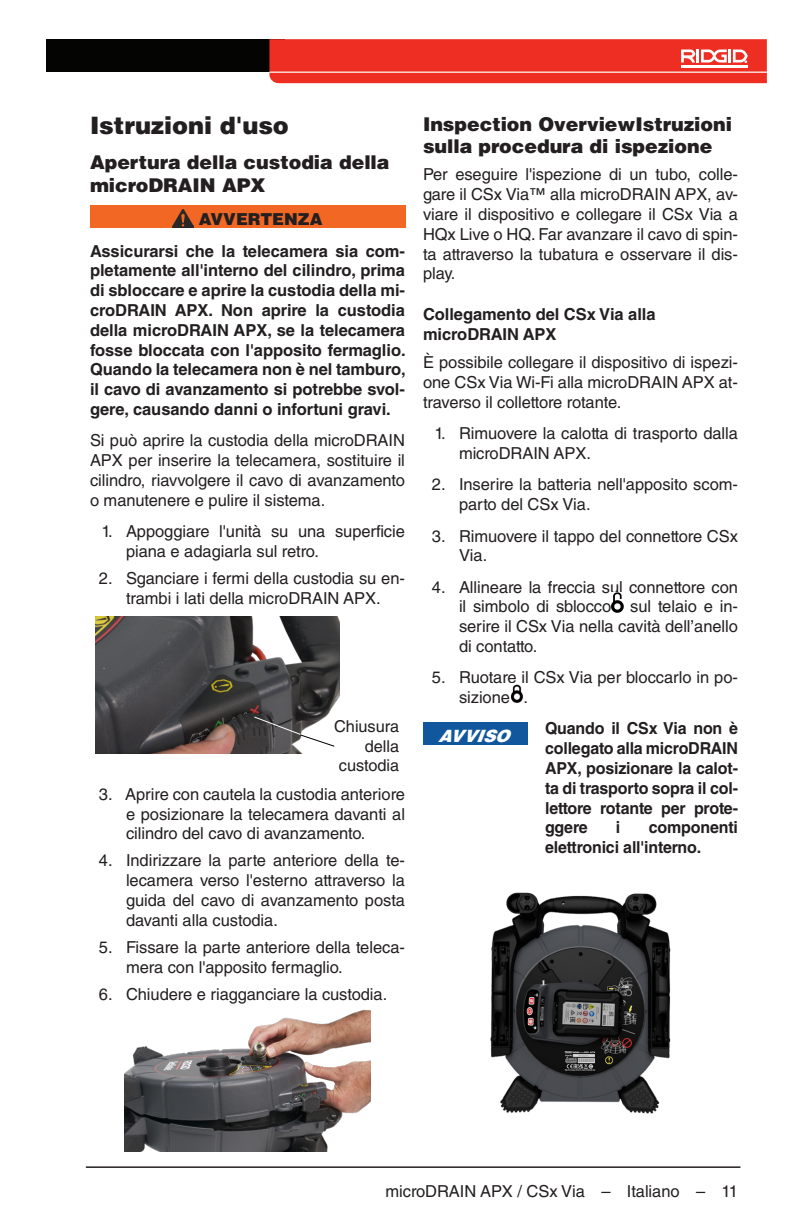
<style>
.page{position:relative;width:792px;height:1224px;background:#fff}
.page>*{position:absolute;margin:0;border:0;box-sizing:border-box;transform-origin:0 0}
.Head_1___h1_-_half{font:900 24px "Helvetica LT Std";letter-spacing:-.005em;color:#231f20}
.Head_2____h2_-_half{font:900 19px/22.8px "Helvetica LT Std";letter-spacing:-.005em;color:#231f20}
.Notice_White{font:italic 900 17px "Helvetica LT Std";color:#fff}
.Basic_Normal___bn_-_half{font:16.4px/19.8px "Helvetica LT Std";letter-spacing:-.005em;color:#231f20;text-align:justify}
.Basic_Bold___bb_-_half{font:700 16.4px/19.8px "Helvetica LT Std";letter-spacing:-.005em;color:#231f20;text-align:justify}
.Basic_Bold___bb{font:700 16.4px/19.8px "Helvetica LT Std";letter-spacing:-.01em;color:#231f20;text-align:justify}
.Head_3___h3_-_half{font:700 16.4px/19.8px "Helvetica LT Std";letter-spacing:-.005em;color:#231f20}
.Basic_Normal_Left____bnl_-_half{font:16.4px/19.6px "Helvetica LT Std";letter-spacing:-.005em;color:#231f20;text-align:right}
.t1{font:900 16.4px "Helvetica LT Pro";letter-spacing:-.005em;color:#231f20}
</style>
<div class="page">
<hr style="left:86px;top:1166px;width:654px;height:2px;background:#231f20">
<div style="left:46px;top:39px;width:239px;height:33px;background:#040503"></div>
<svg style="left:269px;top:39px;width:498px;height:44px;background:#ee3b30"></svg>
<div style="left:90px;top:205px;width:316px;height:23px;background:#f26724"></div>
<img style="left:173px;top:209px;width:21px;height:19px">
<img style="left:96px;top:617px;width:243px;height:136px">
<svg style="left:253px;top:716px;width:83px;height:31px"></svg>
<img style="left:124px;top:1009px;width:247px;height:143px">
<img style="left:611px;top:593px;width:13px;height:19px">
<img style="left:511px;top:684px;width:12px;height:19px">
<div style="left:423px;top:722px;width:104px;height:23px;background:#10579d"></div>
<img style="left:490px;top:892px;width:181px;height:222px">
<p class="Head_1___h1_-_half" style="left:90px;top:110px;width:200px">Istruzioni d'uso</p>
<p class="Head_2____h2_-_half" style="left:90px;top:150px;width:301px">Apertura della custodia della microDRAIN APX</p>
<p class="t1" style="left:199px;top:208px;width:125px">AVVERTENZA</p>
<p class="Basic_Bold___bb_-_half" style="left:90px;top:241px;width:317px">Assicurarsi che la telecamera sia com&shy;pletamente all'interno del cilindro, prima di sbloccare e aprire la custodia della mi&shy;croDRAIN APX. Non aprire la custodia della microDRAIN APX, se la telecamera fosse bloccata con l'apposito fermaglio.<br>Quando la telecamera non è nel tamburo, il cavo di avanzamento si potrebbe svol&shy;gere, causando danni o infortuni gravi.</p>
<p class="Basic_Normal___bn_-_half" style="left:90px;top:431px;width:317px">Si può aprire la custodia della microDRAIN APX per inserire la telecamera, sostituire il cilindro, riavvolgere il cavo di avanzamento o manutenere e pulire il sistema.</p>
<p class="Basic_Normal___bn_-_half" style="left:126px;top:521px;width:280px;text-indent:-25px">1. Appoggiare l'unità su una superficie piana e adagiarla sul retro.</p>
<p class="Basic_Normal___bn_-_half" style="left:99px;top:568px;width:308px;text-align:center">2. Sganciare i fermi della custodia su en&shy;trambi i lati della microDRAIN APX.</p>
<p class="Basic_Normal_Left____bnl_-_half" style="left:334px;top:716px;width:66px">Chiusura della custodia</p>
<p class="Basic_Normal___bn_-_half" style="left:125px;top:784px;width:281px">Aprire con cautela la custodia anteriore e posizionare la telecamera davanti al cilindro del cavo di avanzamento.</p>
<p class="Basic_Normal___bn_-_half" style="left:126px;top:851px;width:281px;text-indent:-27px">4. Indirizzare la parte anteriore della te&shy;lecamera verso l'esterno attraverso la guida del cavo di avanzamento posta davanti alla custodia.</p>
<p class="Basic_Normal___bn_-_half" style="left:126px;top:937px;width:281px;text-indent:-27px">5. Fissare la parte anteriore della teleca&shy;mera con l'apposito fermaglio.</p>
<p class="Basic_Normal___bn_-_half" style="left:99px;top:984px;width:290px">6. Chiudere e riagganciare la custodia.</p>
<p class="Basic_Normal___bn_-_half" style="left:99px;top:784px;width:15px">3.</p>
<p class="Head_2____h2_-_half" style="left:423px;top:112px;width:311px">Inspection OverviewIstruzioni sulla procedura di ispezione</p>
<p class="Basic_Normal___bn_-_half" style="left:423px;top:165px;width:317px">Per eseguire l'ispezione di un tubo, colle&shy;gare il CSx Via™ alla microDRAIN APX, av&shy;viare il dispositivo e collegare il CSx Via a HQx Live o HQ. Far avanzare il cavo di spin&shy;ta attraverso la tubatura e osservare il dis&shy;play.</p>
<p class="Head_3___h3_-_half" style="left:423px;top:304px;width:234px">Collegamento del CSx Via alla microDRAIN APX</p>
<p class="Basic_Normal___bn_-_half" style="left:423px;top:353px;width:317px">È possibile collegare il dispositivo di ispezi&shy;one CSx Via Wi-Fi alla microDRAIN APX at&shy;traverso il collettore rotante.</p>
<p class="Basic_Normal___bn_-_half" style="left:459px;top:424px;width:281px;text-indent:-25px">1. Rimuovere la calotta di trasporto dalla microDRAIN APX.</p>
<p class="Basic_Normal___bn_-_half" style="left:459px;top:475px;width:281px;text-indent:-27px">2. Inserire la batteria nell'apposito scom&shy;parto del CSx Via.</p>
<p class="Basic_Normal___bn_-_half" style="left:459px;top:526px;width:281px;text-indent:-27px">3. Rimuovere il tappo del connettore CSx<br>Via.</p>
<p class="Basic_Normal___bn_-_half" style="left:459px;top:577px;width:281px;text-indent:-27px">4. Allineare la freccia sul connettore con il simbolo di sblocco sul telaio e in&shy;serire il CSx Via nella cavità dell’anello di contatto.</p>
<p class="Basic_Normal___bn_-_half" style="left:459px;top:668px;width:281px;text-indent:-27px">5. Ruotare il CSx Via per bloccarlo in po&shy;sizione .</p>
<p class="Notice_White" style="left:438px;top:725px;width:72px">AVVISO</p>
<p class="Basic_Bold___bb" style="left:545px;top:719px;width:195px">Quando il CSx Via non è collegato alla microDRAIN APX, posizionare la calot&shy;ta di trasporto sopra il col&shy;lettore rotante per prote&shy;ggere</p>
<p class="Basic_Bold___bb" style="left:545px;top:818px;width:194px;text-indent:104px">componenti elettronici all'interno.</p>
<p class="Basic_Bold___bb" style="left:616px;top:818px;width:6px">i</p>
<p class="Basic_Normal___bn_-_half" style="left:386px;top:1181px;width:354px">microDRAIN APX / CSx Via – Italiano – 11</p>
</div>
